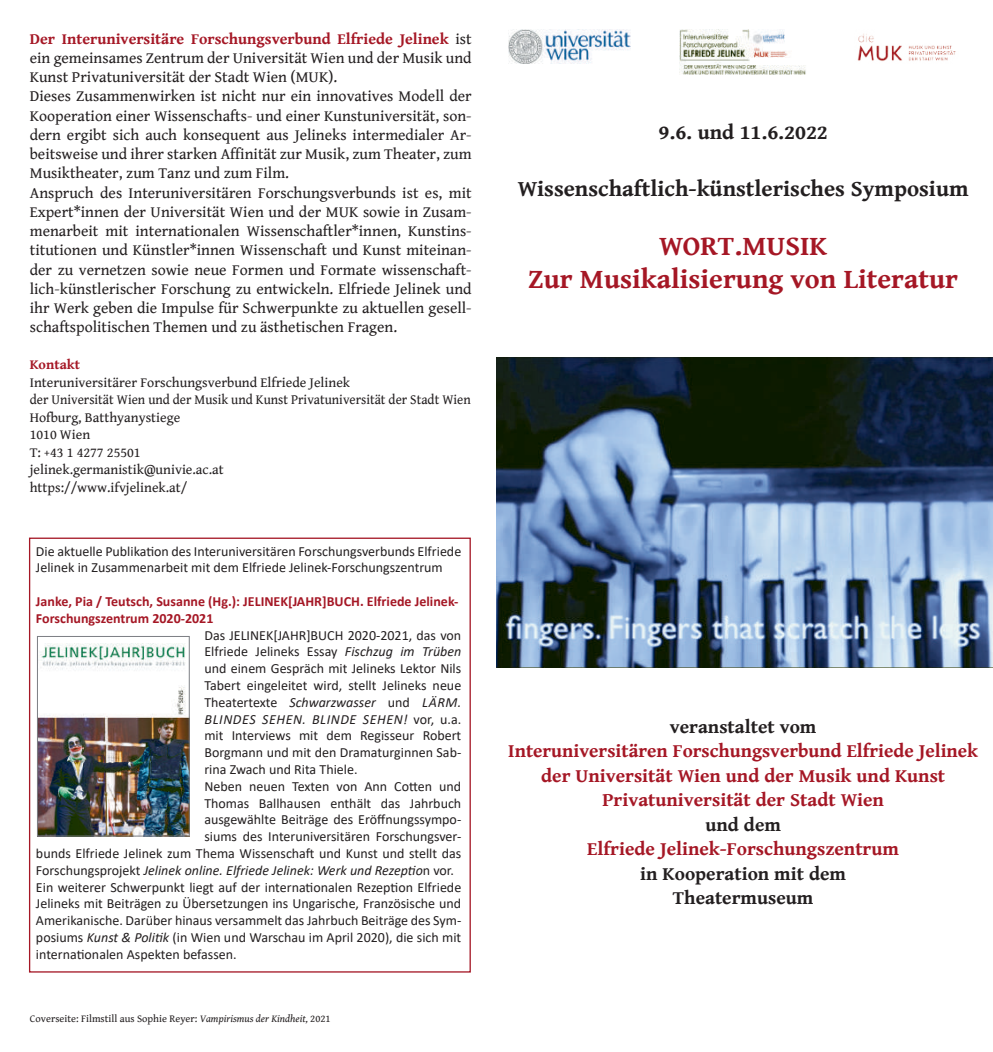
<style>
.page{position:relative;width:993px;height:1052px;background:#fff}
.page>*{position:absolute;margin:0;border:0;box-sizing:border-box;transform-origin:0 0}
.t1{font:700 28px/33.6px "Gentium Book Basic";color:#a51725;text-align:center}
.t2{font:700 22.75px "Gentium Book Basic";color:#231f20}
.t3{font:700 21px "Gentium Book Basic";color:#231f20}
.t4{font:700 19.25px/24.5px "Gentium Book Basic";color:#a51725;text-align:center}
.t5{font:700 19.25px/24.5px "Gentium Book Basic";color:#231f20;text-align:center}
.t6{font:15.75px/19.2px "Gentium Book Basic";color:#231f20}
.t7{font:14px/16.8px "Calibri";color:#231f20}
.t8{font:14px/17.5px "Gentium Book Basic";color:#231f20}
.t9{font:italic 14px "Calibri";color:#231f20}
.t10{font:700 14px/16.8px "Calibri";color:#a51725}
.t11{font:italic 14px "Calibri";letter-spacing:.04em;color:#231f20}
.t12{font:700 14px "Gentium Book Basic";color:#a51725}
.t13{font:10.5px "Gentium Book Basic";color:#231f20}
.s1{font-weight:700;color:#a51725}
.s2{font-style:italic}
.s3{font-style:normal}
</style>
<div class="page">
<img style="left:496px;top:358px;width:496px;height:309px">
<img style="left:508px;top:30px;width:122px;height:33px">
<img style="left:39px;top:643px;width:148px;height:191px">
<div style="left:37px;top:636px;width:152px;height:200px;border:1px solid #7c7e83"></div>
<img style="left:679px;top:30px;width:127px;height:44px">
<img style="left:857px;top:33px;width:99px;height:28px">
<p class="t6" style="left:30px;top:28px;width:443px"><span class="s1">Der Interuniversitäre Forschungsverbund Elfriede Jelinek</span> ist ein gemeinsames Zentrum der Universität Wien und der Musik und Kunst Privatuniversität der Stadt Wien (MUK).<br>Dieses Zusammenwirken ist nicht nur ein innovatives Modell der Kooperation einer Wissenschafts- und einer Kunstuniversität, son&shy;dern ergibt sich auch konsequent aus Jelineks intermedialer Ar&shy;beitsweise und ihrer starken Affinität zur Musik, zum Theater, zum Musiktheater, zum Tanz und zum Film.<br>Anspruch des Interuniversitären Forschungsverbunds ist es, mit Expert*innen der Universität Wien und der MUK sowie in Zusam&shy;menarbeit mit internationalen Wissenschaftler*innen, Kunstins&shy;titutionen und Künstler*innen Wissenschaft und Kunst miteinan&shy;der zu vernetzen sowie neue Formen und Formate wissenschaft&shy;lich-künstlerischer Forschung zu entwickeln. Elfriede Jelinek und ihr Werk geben die Impulse für Schwerpunkte zu aktuellen gesell&shy;schaftspolitischen Themen und zu ästhetischen Fragen.</p>
<p class="t12" style="left:30px;top:354px;width:52px">Kontakt</p>
<p class="t8" style="left:30px;top:373px;width:442px">Interuniversitärer Forschungsverbund Elfriede Jelinek<br>der Universität Wien und der Musik und Kunst Privatuniversität der Stadt Wien Hofburg, Batthyanystiege<br>1010 Wien<br>T: +43 1 4277 25501<br>jelinek.germanistik@univie.ac.at<br>https://www.ifvjelinek.at/</p>
<p class="t7" style="left:36px;top:542px;width:426px">Die aktuelle Publikation des Interuniversitären Forschungsverbunds Elfriede<br>Jelinek in Zusammenarbeit mit dem Elfriede Jelinek-Forschungszentrum</p>
<p class="t10" style="left:36px;top:593px;width:424px">Janke, Pia / Teutsch, Susanne (Hg.): JELINEK[JAHR]BUCH. Elfriede Jelinek-<br>Forschungszentrum 2020-2021</p>
<p class="t7" style="left:204px;top:626px;width:258px">Das JELINEK[JAHR]BUCH 2020-2021, das von</p>
<p class="t7" style="left:204px;top:643px;width:258px">Elfriede Jelineks Essay <span class="s2">Fischzug im Trüben</span></p>
<p class="t7" style="left:204px;top:660px;width:258px">und einem Gespräch mit Jelineks Lektor Nils</p>
<p class="t7" style="left:204px;top:676px;width:258px">Tabert eingeleitet wird, stellt Jelineks neue</p>
<p class="t9" style="left:204px;top:692px;width:258px"><span class="s3">Theatertexte</span> Schwarzwasser <span class="s3">und</span> LÄRM.</p>
<p class="t11" style="left:204px;top:709px;width:258px">BLINDES SEHEN. BLINDE SEHEN! <span class="s3">vor, u.a.</span></p>
<p class="t7" style="left:204px;top:727px;width:258px">mit Interviews mit dem Regisseur Robert</p>
<p class="t7" style="left:204px;top:744px;width:258px">Borgmann und mit den Dramaturginnen Sab-</p>
<p class="t7" style="left:204px;top:760px;width:155px">rina Zwach und Rita Thiele.</p>
<p class="t7" style="left:204px;top:777px;width:258px">Neben neuen Texten von Ann Cotten und</p>
<p class="t7" style="left:204px;top:794px;width:258px">Thomas Ballhausen enthält das Jahrbuch</p>
<p class="t7" style="left:204px;top:811px;width:258px">ausgewählte Beiträge des Eröffnungssympo-</p>
<p class="t7" style="left:204px;top:828px;width:258px">siums des Interuniversitären Forschungsver-</p>
<p class="t7" style="left:36px;top:844px;width:426px">bunds Elfriede Jelinek zum Thema Wissenschaft und Kunst und stellt das</p>
<p class="t9" style="left:36px;top:860px;width:419px"><span class="s3">Forschungsprojekt</span> Jelinek online. Elfriede Jelinek: Werk und Rezeptio<span class="s3">n vor.</span></p>
<p class="t7" style="left:36px;top:878px;width:426px">Ein weiterer Schwerpunkt liegt auf der internationalen Rezeption Elfriede</p>
<p class="t7" style="left:36px;top:895px;width:426px">Jelineks mit Beiträgen zu Übersetzungen ins Ungarische, Französische und</p>
<p class="t7" style="left:36px;top:912px;width:426px">Amerikanische. Darüber hinaus versammelt das Jahrbuch Beiträge des Sym-</p>
<p class="t7" style="left:36px;top:928px;width:426px">posiums <span class="s2">Kunst &amp; Politik</span> (in Wien und Warschau im April 2020), die sich mit</p>
<p class="t7" style="left:36px;top:945px;width:202px">internationalen Aspekten befassen.</p>
<p class="t13" style="left:30px;top:1011px;width:302px">Coverseite: Filmstill aus Sophie Reyer: <span class="s2">Vampirismus der Kindheit,</span> 2021</p>
<h3 class="t3" style="left:658px;top:116px;width:171px">9.6. und 11.6.2022</h3>
<h2 class="t2" style="left:517px;top:171px;width:452px">Wissenschaftlich-künstlerisches Symposium</h2>
<h1 class="t1" style="left:528px;top:228px;width:431px">WORT.MUSIK<br>Zur Musikalisierung von Literatur</h1>
<h3 class="t5" style="left:669px;top:713px;width:148px">veranstaltet vom</h3>
<h3 class="t4" style="left:508px;top:738px;width:471px">Interuniversitären Forschungsverbund Elfriede Jelinek der Universität Wien und der Musik und Kunst<br>Privatuniversität der Stadt Wien</h3>
<h3 class="t5" style="left:705px;top:811px;width:77px">und dem</h3>
<h3 class="t4" style="left:587px;top:836px;width:313px">Elfriede Jelinek-Forschungszentrum</h3>
<h3 class="t5" style="left:640px;top:860px;width:207px">in Kooperation mit dem<br>Theatermuseum</h3>
</div>
